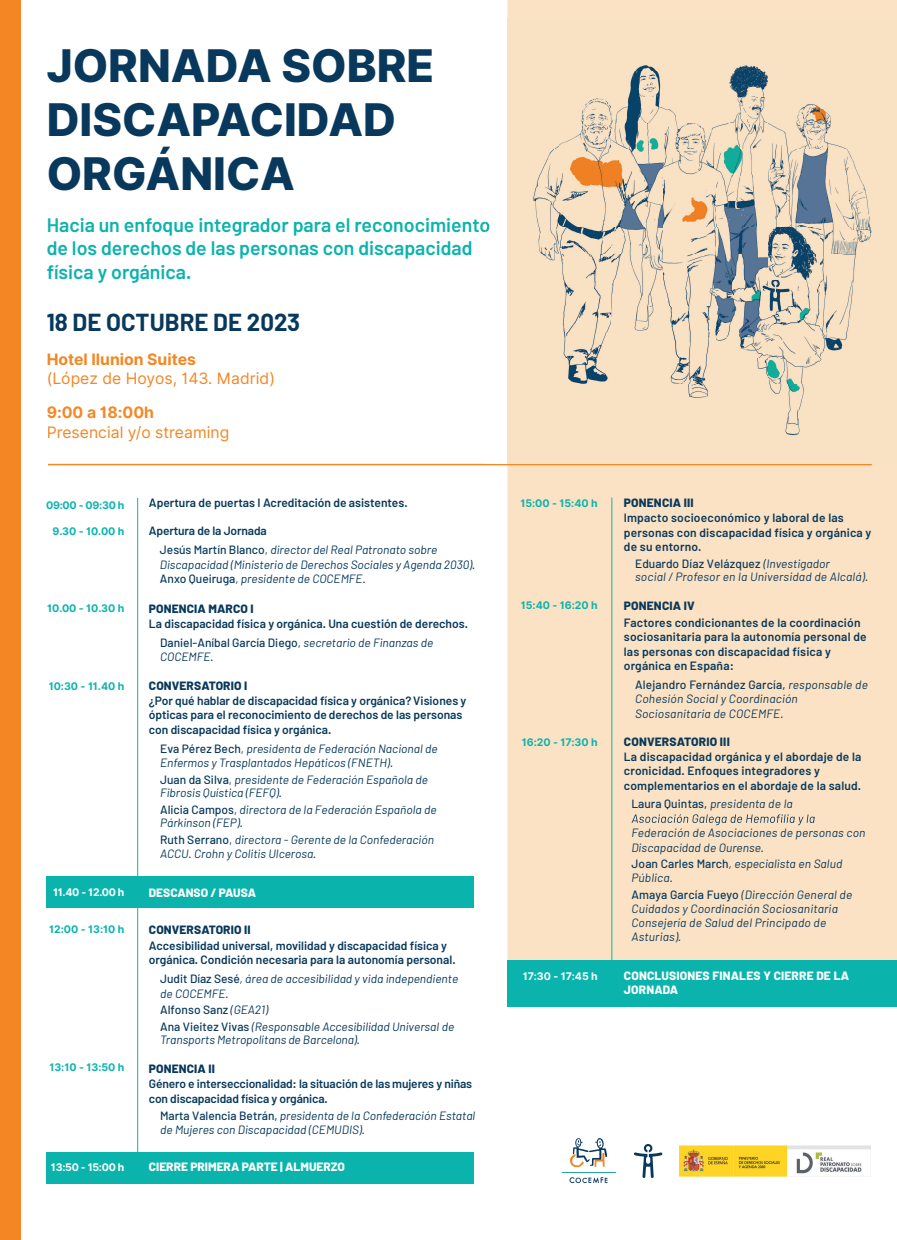
<style>
.page{position:relative;width:897px;height:1240px;background:#fff}
.page>*{position:absolute;margin:0;border:0;box-sizing:border-box;transform-origin:0 0}
.t1{font:800 45px/54px "Inter";color:#08395d}
.t2{font:700 24px "Barlow";color:#08395d}
.t3{font:600 19.5px/23.4px "Barlow";color:#0cb3ad}
.t4{font:15.75px "Inter";color:#f28724}
.t5{font:700 15.75px "Inter";color:#f28724}
.t6{font:700 15.75px "Inter";color:#f58824}
.t7{font:italic 12px/14.4px "Barlow";color:#08395b}
.t8{font:600 12px/14.4px "Barlow";color:#08395b}
.t9{font:800 12px "Barlow";letter-spacing:.01em;color:#08395b}
.t10{font:800 12px/14.4px "Barlow";color:#fff}
.t11{font:700 10.5px "Inter";color:#0ab4ad}
.t12{font:700 10.5px "Inter";letter-spacing:-.025em;color:#fff}
.s1{font-weight:600;font-style:normal}
.s2{font-weight:500;font-style:normal}
.s3{font-style:normal}
.s4{font-weight:500}
.s5{font-weight:400}
.s6{font-weight:400;font-style:italic}
</style>
<div class="page">
<div style="left:507px;top:0;width:389px;height:959px;background:#fce2c4"></div>
<svg style="left:634px;top:1144px;width:28px;height:33px"></svg>
<hr style="left:562px;top:1171px;width:53px;height:1px;background:#23a6a0">
<svg style="left:569px;top:1177px;width:38px;height:5px"></svg>
<svg style="left:570px;top:1138px;width:37px;height:29px"></svg>
<img style="left:679px;top:1145px;width:192px;height:31px">
<div style="left:0;top:0;width:21px;height:1239px;background:#f48623"></div>
<hr style="left:48px;top:464px;width:823px;height:1px;background:#f58824">
<img style="left:507px;top:19px;width:389px;height:444px">
<svg style="left:485px;top:222px;width:4px;height:10px"></svg>
<div style="left:47px;top:876px;width:426px;height:31px;background:#0ab4ad"></div>
<div style="left:47px;top:1152px;width:426px;height:31px;background:#0ab4ad"></div>
<div style="left:507px;top:959px;width:389px;height:47px;background:#0ab4ad"></div>
<hr style="left:137px;top:498px;width:1px;height:655px;background:#0ab4ad">
<svg style="left:631px;top:814px;width:183px;height:11px;background:#cfc3b0"></svg>
<hr style="left:611px;top:497px;width:1px;height:478px;background:#0ab4ad">
<h1 class="t1" style="left:47px;top:39px;width:389px">JORNADA SOBRE<br>DISCAPACIDAD<br>ORGÁNICA</h1>
<h3 class="t3" style="left:47px;top:213px;width:445px">Hacia un enfoque integrador para el reconocimiento de los derechos de las personas con discapacidad física y orgánica.</h3>
<h2 class="t2" style="left:47px;top:307px;width:255px">18 DE OCTUBRE DE 2023</h2>
<h3 class="t5" style="left:47px;top:347px;width:151px">Hotel Ilunion Suites</h3>
<h3 class="t4" style="left:47px;top:367px;width:230px">(López de Hoyos, 143. Madrid)</h3>
<h3 class="t6" style="left:47px;top:401px;width:109px">9:00 a 18:00h</h3>
<h3 class="t4" style="left:47px;top:420px;width:184px">Presencial y/o streaming</h3>
<p class="t11" style="left:46px;top:497px;width:80px">09:00 - 09:30 h</p>
<p class="t11" style="left:52px;top:524px;width:74px">9.30 - 10.00 h</p>
<p class="t11" style="left:47px;top:601px;width:79px">10.00 - 10.30 h</p>
<p class="t11" style="left:49px;top:678px;width:77px">10:30 - 11.40 h</p>
<p class="t12" style="left:53px;top:884px;width:73px">11.40 - 12.00 h</p>
<p class="t11" style="left:49px;top:921px;width:77px">12:00 - 13:10 h</p>
<p class="t11" style="left:49px;top:1059px;width:77px">13:10 - 13:50 h</p>
<p class="t12" style="left:51px;top:1159px;width:75px">13:50 - 15:00 h</p>
<p class="t8" style="left:149px;top:496px;width:260px">Apertura de puertas I Acreditación de asistentes.</p>
<p class="t7" style="left:160px;top:521px;width:279px;line-height:18.8px;text-indent:-11px"><span class="s1">Apertura de la Jornada<br></span><span class="s2">Jesús Martín Blanco</span><span class="s3">,</span> director del Real Patronato sobre</p>
<p class="t7" style="left:160px;top:557px;width:317px">Discapacidad (Ministerio de Derechos Sociales y Agenda 2030).<br><span class="s2">Anxo Queiruga</span><span class="s3">,</span> presidente de COCEMFE<span class="s3">.</span></p>
<p class="t9" style="left:149px;top:601px;width:106px">PONENCIA MARCO I</p>
<p class="t8" style="left:160px;top:614px;width:309px;line-height:18.9px;text-indent:-11px">La discapacidad física y orgánica. Una cuestión de derechos.<br><span class="s4">Daniel-Aníbal García Diego</span><span class="s5">,</span> <span class="s6">secretario de Finanzas de</span></p>
<p class="t7" style="left:160px;top:649px;width:55px">COCEMFE.</p>
<p class="t9" style="left:149px;top:678px;width:100px">CONVERSATORIO I</p>
<p class="t8" style="left:149px;top:693px;width:319px">¿Por qué hablar de discapacidad física y orgánica? Visiones y ópticas para el reconocimiento de derechos de las personas con discapacidad física y orgánica.</p>
<p class="t7" style="left:160px;top:740px;width:279px"><span class="s2">Eva Pérez Bech</span><span class="s3">,</span> presidenta de Federación Nacional de<br>Enfermos y Trasplantados Hepáticos (FNETH).</p>
<p class="t7" style="left:160px;top:772px;width:269px;line-height:13.5px"><span class="s2">Juan da Silva</span><span class="s3">,</span> presidente de Federación Española de<br>Fibrosis Quística (FEFQ).</p>
<p class="t7" style="left:160px;top:802px;width:278px;line-height:13.5px"><span class="s2">Alicia Campos</span><span class="s3">,</span> directora de la Federación Española de<br>Párkinson (FEP).</p>
<p class="t7" style="left:160px;top:832px;width:275px;line-height:13.5px"><span class="s2">Ruth Serrano</span><span class="s3">,</span> directora - Gerente de la Confederación<br>ACCU. Crohn y Colitis Ulcerosa.</p>
<p class="t10" style="left:149px;top:885px;width:109px">DESCANSO / PAUSA</p>
<p class="t9" style="left:149px;top:922px;width:103px">CONVERSATORIO II</p>
<p class="t8" style="left:149px;top:938px;width:308px">Accesibilidad universal, movilidad y discapacidad física y orgánica. Condición necesaria para la autonomía personal.</p>
<p class="t7" style="left:160px;top:971px;width:299px"><span class="s2">Judit Díaz Sesé</span>, área de accesibilidad y vida independiente de COCEMFE.</p>
<p class="t7" style="left:160px;top:1001px;width:295px;line-height:16.6px"><span class="s2">Alfonso Sanz</span> (GEA21)<br><span class="s2">Ana Vieitez Vivas</span> (Responsable Accesibilidad Universal de</p>
<p class="t7" style="left:160px;top:1032px;width:201px">Transports Metropolitans de Barcelona).</p>
<p class="t9" style="left:149px;top:1061px;width:67px">PONENCIA II</p>
<p class="t8" style="left:149px;top:1076px;width:325px">Género e interseccionalidad: la situación de las mujeres y niñas con discapacidad física y orgánica.</p>
<p class="t7" style="left:160px;top:1107px;width:316px"><span class="s2">Marta Valencia Betrán,</span> presidenta de la Confederación Estatal de Mujeres con Discapacidad (CEMUDIS).</p>
<p class="t10" style="left:149px;top:1159px;width:197px">CIERRE PRIMERA PARTE | ALMUERZO</p>
<p class="t11" style="left:520px;top:496px;width:79px">15:00 - 15:40 h</p>
<p class="t11" style="left:520px;top:597px;width:78px">15:40 - 16:20 h</p>
<p class="t11" style="left:522px;top:734px;width:77px">16:20 - 17:30 h</p>
<p class="t12" style="left:523px;top:968px;width:76px">17:30 - 17:45 h</p>
<p class="t9" style="left:623px;top:495px;width:71px">PONENCIA III</p>
<p class="t8" style="left:623px;top:510px;width:249px">Impacto socioeconómico y laboral de las personas con discapacidad física y orgánica y de su entorno.</p>
<p class="t7" style="left:635px;top:556px;width:235px;line-height:13.5px"><span class="s2">Eduardo Díaz Velázquez</span> (Investigador<br>social / Profesor en la Universidad de Alcalá).</p>
<p class="t9" style="left:623px;top:598px;width:72px">PONENCIA IV</p>
<p class="t8" style="left:623px;top:615px;width:244px">Factores condicionantes de la coordinación sociosanitaria para la autonomía personal de las personas con discapacidad física y orgánica en España:</p>
<p class="t7" style="left:635px;top:677px;width:234px"><span class="s2">Alejandro Fernández García,</span> responsable de<br>Cohesión Social y Coordinación<br>Sociosanitaria de COCEMFE.</p>
<p class="t9" style="left:623px;top:733px;width:107px">CONVERSATORIO III</p>
<p class="t8" style="left:623px;top:749px;width:239px">La discapacidad orgánica y el abordaje de la cronicidad. Enfoques integradores y complementarios en el abordaje de la salud.</p>
<p class="t7" style="left:631px;top:796px;width:163px"><span class="s2">Laura Quintas,</span> presidenta de la</p>
<p class="t7" style="left:631px;top:825px;width:235px">Federación de Asociaciones de personas con<br>Discapacidad de Ourense.</p>
<p class="t7" style="left:631px;top:857px;width:212px;line-height:13.5px"><span class="s2">Joan Carles March</span>, especialista en Salud<br>Pública.</p>
<p class="t7" style="left:631px;top:886px;width:222px;line-height:14.1px"><span class="s2">Amaya García Fueyo</span> (Dirección General de Cuidados y Coordinación Sociosanitaria Consejería de Salud del Principado de Asturias).</p>
<p class="t10" style="left:623px;top:968px;width:227px">CONCLUSIONES FINALES Y CIERRE DE LA<br>JORNADA</p>
</div>
